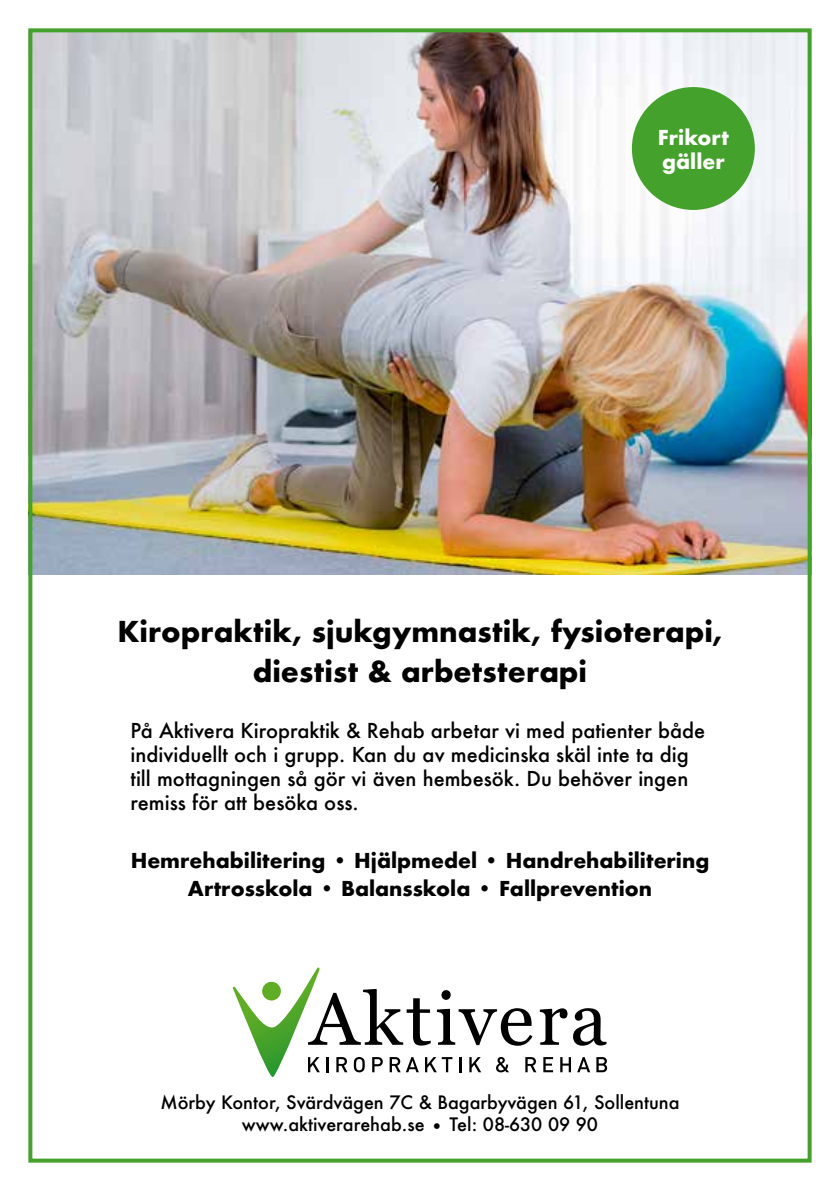
<style>
.page{position:relative;width:840px;height:1191px;background:#fff}
.page>*{position:absolute;margin:0;border:0;box-sizing:border-box;transform-origin:0 0}
.t1{font:700 28px/40px "Futura";color:#000;text-align:center}
.t2{font:500 20px/24px "Futura";color:#000}
.t3{font:700 20px/28px "Futura";color:#000;text-align:center}
.t4{font:700 20px/24px "Futura";color:#fff}
.t5{font:500 18px/21.6px "Futura";color:#000;text-align:center}
</style>
<div class="page">
<img style="left:33px;top:33px;width:773px;height:542px">
<svg style="left:233px;top:967px;width:373px;height:110px"></svg>
<div style="left:28px;top:28px;width:783px;height:1134px;border:4px solid #44a12b"></div>
<div style="left:631px;top:87px;width:123px;height:123px;background:#44a12b;border-radius:50%"></div>
<p class="t4" style="left:657px;top:125px;width:72px">Frikort gäller</p>
<h1 class="t1" style="left:117px;top:611px;width:606px">Kiropraktik, sjukgymnastik, fysioterapi, diestist &amp; arbetsterapi</h1>
<p class="t2" style="left:130px;top:718px;width:576px">På Aktivera Kiropraktik &amp; Rehab arbetar vi med patienter både individuellt och i grupp. Kan du av medicinska skäl inte ta dig till mottagningen så gör vi även hembesök. Du behöver ingen remiss för att besöka oss.</p>
<p class="t3" style="left:131px;top:846px;width:579px">Hemrehabilitering • Hjälpmedel • Handrehabilitering<br>Artrosskola • Balansskola • Fallprevention</p>
<p class="t5" style="left:160px;top:1091px;width:520px">Mörby Kontor, Svärdvägen 7C &amp; Bagarbyvägen 61, Sollentuna www.aktiverarehab.se • Tel: 08-630 09 90</p>
</div>
